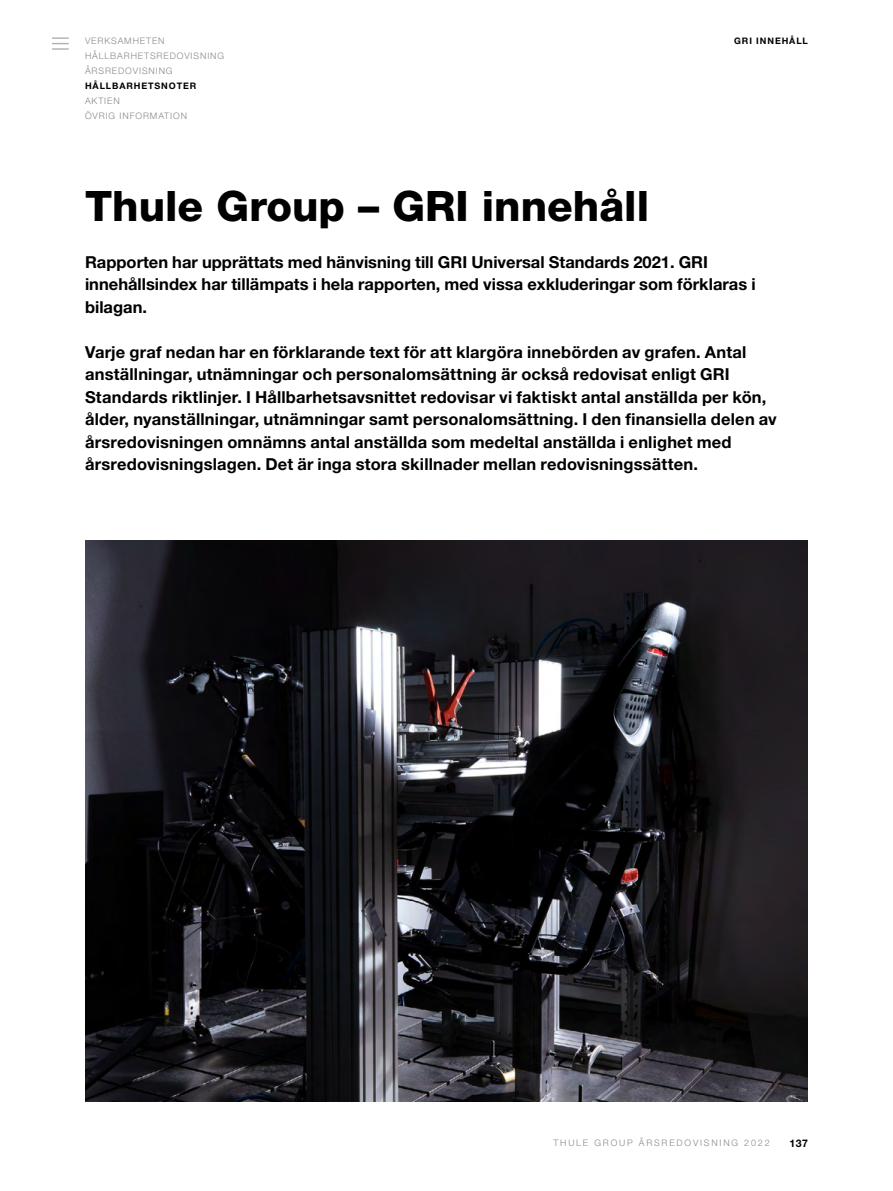
<style>
.page{position:relative;width:893px;height:1191px;background:#fff}
.page>*{position:absolute;margin:0;border:0;box-sizing:border-box;transform-origin:0 0}
.t1{font:800 42px "Helvetica Neue LT Std";color:#000}
.t2{font:700 16.5px/22.5px "Helvetica Neue LT Std";letter-spacing:.01em;color:#000}
.t3{font:700 10.5px "Helvetica Neue LT Std";color:#000}
.t4{font:300 9px/15px "Helvetica Neue LT Std";letter-spacing:.1em;color:#878988}
.t5{font:300 9px "Helvetica Neue LT Std";letter-spacing:.2em;color:#878988}
.t6{font:700 9px "Helvetica Neue LT Std";letter-spacing:.1em;color:#000}
</style>
<div class="page">
<svg style="left:52px;top:37px;width:17px;height:13px"></svg>
<img style="left:85px;top:540px;width:723px;height:561px">
<p class="t4" style="left:85px;top:33px;width:141px">VERKSAMHETEN<br>HÅLLBARHETSREDOVISNING<br>ÅRSREDOVISNING</p>
<p class="t6" style="left:85px;top:80px;width:113px">HÅLLBARHETSNOTER</p>
<p class="t4" style="left:85px;top:93px;width:103px">AKTIEN<br>ÖVRIG INFORMATION</p>
<h1 class="t1" style="left:85px;top:181px;width:566px">Thule Group – GRI innehåll</h1>
<p class="t6" style="left:734px;top:35px;width:75px">GRI INNEHÅLL</p>
<p class="t2" style="left:85px;top:250px;width:672px">Rapporten har upprättats med hänvisning till GRI Universal Standards 2021. GRI innehållsindex har tillämpats i hela rapporten, med vissa exkluderingar som förklaras i bilagan.</p>
<p class="t2" style="left:85px;top:340px;width:693px">Varje graf nedan har en förklarande text för att klargöra innebörden av grafen. Antal anställningar, utnämningar och personalomsättning är också redovisat enligt GRI Standards riktlinjer. I Hållbarhetsavsnittet redovisar vi faktiskt antal anställda per kön, ålder, nyanställningar, utnämningar samt personalomsättning. I den finansiella delen av årsredovisningen omnämns antal anställda som medeltal anställda i enlighet med årsredovisningslagen. Det är inga stora skillnader mellan redovisningssätten.</p>
<p class="t5" style="left:553px;top:1137px;width:218px">THULE GROUP ÅRSREDOVISNING 2022</p>
<p class="t3" style="left:790px;top:1136px;width:20px">137</p>
</div>
